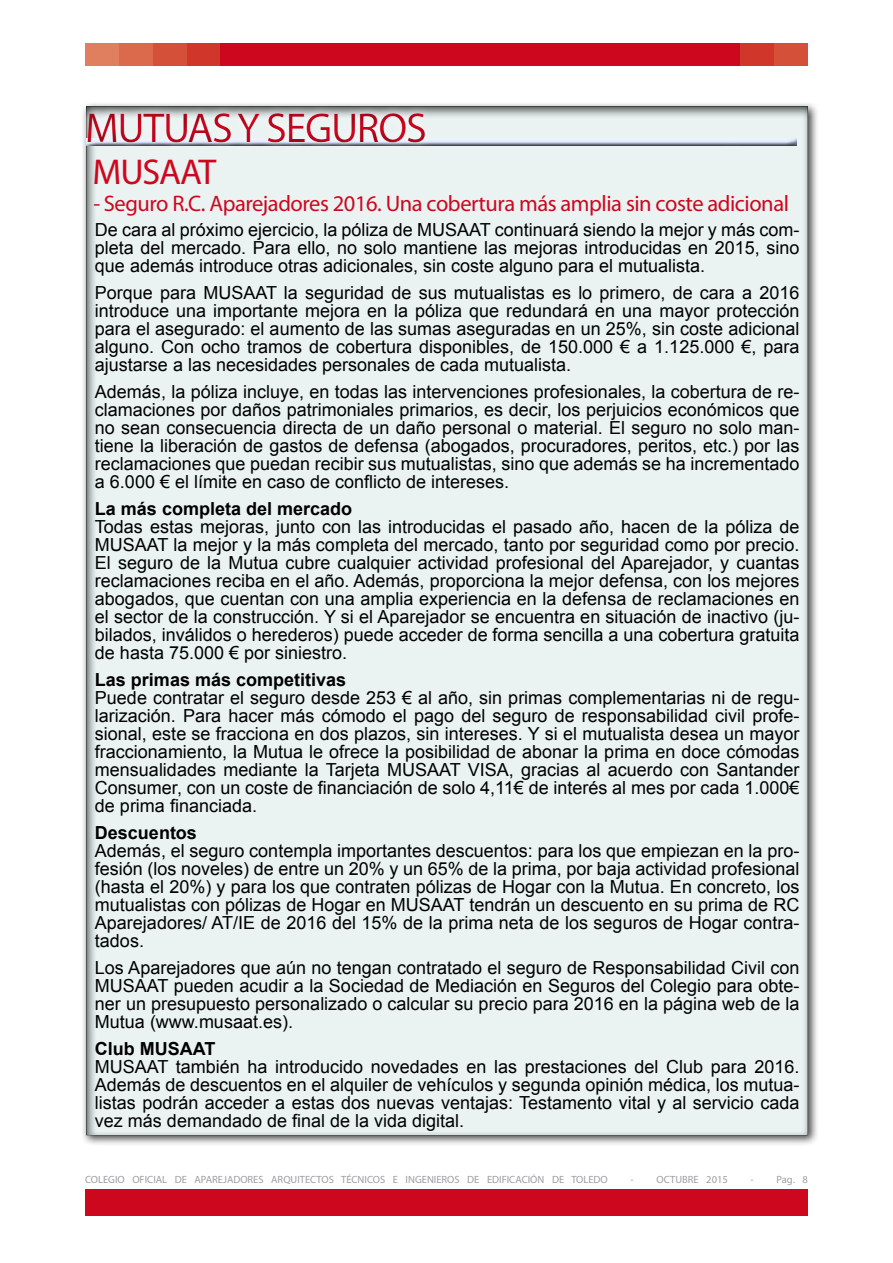
<style>
.page{position:relative;width:893px;height:1263px;background:#fff}
.page>*{position:absolute;margin:0;border:0;box-sizing:border-box;transform-origin:0 0}
.t1{font:42px "Myriad Pro";letter-spacing:-.03em;color:#cd071e}
.t2{font:36px "Myriad Pro";letter-spacing:-.03em;color:#cd071e}
.t3{font:22.5px "Myriad Pro";letter-spacing:-.02em;color:#cd071e}
.t4{font:18px/18px "Arial";color:#000;text-align:justify}
.t5{font:700 18px "Arial";color:#000}
.t6{font:10.5px "Myriad Pro";color:#9c9d9f}
</style>
<div class="page">
<div style="left:85px;top:1189px;width:723px;height:27px;background:#cd071e"></div>
<div style="left:85px;top:43px;width:34px;height:23px;background:#e07f60"></div>
<div style="left:119px;top:43px;width:34px;height:23px;background:#db694b"></div>
<div style="left:153px;top:43px;width:34px;height:23px;background:#d55038"></div>
<div style="left:187px;top:43px;width:34px;height:23px;background:#d1362a"></div>
<div style="left:774px;top:43px;width:34px;height:23px;background:#d55038"></div>
<div style="left:740px;top:43px;width:34px;height:23px;background:#d1362a"></div>
<div style="left:221px;top:43px;width:519px;height:23px;background:#cd071e"></div>
<div style="left:81px;top:101px;width:749px;height:1056px;background:#000;opacity:.75"></div>
<div style="left:80px;top:100px;width:729px;height:1037px;background:#eaf2f2"></div>
<div style="left:77px;top:104px;width:730px;height:80px;background:#eaf2f2"></div>
<div style="left:77px;top:98px;width:706px;height:57px;background:#000;opacity:.5"></div>
<h1 class="t1" style="left:85px;top:102px;width:343px">MUTUAS Y SEGUROS</h1>
<h2 class="t2" style="left:92px;top:150px;width:125px">MUSAAT</h2>
<p class="t3" style="left:94px;top:190px;width:697px">- Seguro R.C. Aparejadores 2016. Una cobertura más amplia sin coste adicional</p>
<p class="t4" style="left:95px;top:220px;width:706px">De cara al próximo ejercicio, la póliza de MUSAAT continuará siendo la mejor y más com&shy;pleta del mercado. Para ello, no solo mantiene las mejoras introducidas en 2015, sino que además introduce otras adicionales, sin coste alguno para el mutualista.</p>
<p class="t4" style="left:95px;top:283px;width:706px">Porque para MUSAAT la seguridad de sus mutualistas es lo primero, de cara a 2016 introduce una importante mejora en la póliza que redundará en una mayor protección para el asegurado: el aumento de las sumas aseguradas en un 25%, sin coste adicional alguno. Con ocho tramos de cobertura disponibles, de 150.000 € a 1.125.000 €, para ajustarse a las necesidades personales de cada mutualista.</p>
<p class="t4" style="left:95px;top:382px;width:706px">Además, la póliza incluye, en todas las intervenciones profesionales, la cobertura de re&shy;clamaciones por daños patrimoniales primarios, es decir, los perjuicios económicos que no sean consecuencia directa de un daño personal o material. El seguro no solo man&shy;tiene la liberación de gastos de defensa (abogados, procuradores, peritos, etc.) por las reclamaciones que puedan recibir sus mutualistas, sino que además se ha incrementado a 6.000 € el límite en caso de conflicto de intereses.</p>
<p class="t5" style="left:95px;top:496px;width:259px">La más completa del mercado</p>
<p class="t4" style="left:95px;top:517px;width:706px">Todas estas mejoras, junto con las introducidas el pasado año, hacen de la póliza de MUSAAT la mejor y la más completa del mercado, tanto por seguridad como por precio.<br>El seguro de la Mutua cubre cualquier actividad profesional del Aparejador, y cuantas reclamaciones reciba en el año. Además, proporciona la mejor defensa, con los mejores abogados, que cuentan con una amplia experiencia en la defensa de reclamaciones en el sector de la construcción. Y si el Aparejador se encuentra en situación de inactivo (ju&shy;bilados, inválidos o herederos) puede acceder de forma sencilla a una cobertura gratuita de hasta 75.000 € por siniestro.</p>
<p class="t5" style="left:95px;top:667px;width:253px">Las primas más competitivas</p>
<p class="t4" style="left:95px;top:688px;width:706px">Puede contratar el seguro desde 253 € al año, sin primas complementarias ni de regu&shy;larización. Para hacer más cómodo el pago del seguro de responsabilidad civil profe&shy;sional, este se fracciona en dos plazos, sin intereses. Y si el mutualista desea un mayor fraccionamiento, la Mutua le ofrece la posibilidad de abonar la prima en doce cómodas mensualidades mediante la Tarjeta MUSAAT VISA, gracias al acuerdo con Santander Consumer, con un coste de financiación de solo 4,11€ de interés al mes por cada 1.000€ de prima financiada.</p>
<p class="t5" style="left:95px;top:820px;width:104px">Descuentos</p>
<p class="t4" style="left:95px;top:841px;width:706px">Además, el seguro contempla importantes descuentos: para los que empiezan en la pro&shy;fesión (los noveles) de entre un 20% y un 65% de la prima, por baja actividad profesional (hasta el 20%) y para los que contraten pólizas de Hogar con la Mutua. En concreto, los mutualistas con pólizas de Hogar en MUSAAT tendrán un descuento en su prima de RC Aparejadores/ AT/IE de 2016 del 15% de la prima neta de los seguros de Hogar contra&shy;tados.</p>
<p class="t4" style="left:95px;top:958px;width:706px">Los Aparejadores que aún no tengan contratado el seguro de Responsabilidad Civil con MUSAAT pueden acudir a la Sociedad de Mediación en Seguros del Colegio para obte&shy;ner un presupuesto personalizado o calcular su precio para 2016 en la página web de la Mutua (www.musaat.es).</p>
<p class="t5" style="left:95px;top:1036px;width:122px">Club MUSAAT</p>
<p class="t4" style="left:95px;top:1057px;width:706px">MUSAAT también ha introducido novedades en las prestaciones del Club para 2016.<br>Además de descuentos en el alquiler de vehículos y segunda opinión médica, los mutua&shy;listas podrán acceder a estas dos nuevas ventajas: Testamento vital y al servicio cada vez más demandado de final de la vida digital.</p>
<p class="t6" style="left:85px;top:1173px;width:524px">COLEGIO OFICIAL DE APAREJADORES ARQUITECTOS TÉCNICOS E INGENIEROS DE EDIFICACIÓN DE TOLEDO</p>
<p class="t6" style="left:631px;top:1173px;width:99px">- OCTUBRE 2015</p>
<p class="t6" style="left:751px;top:1173px;width:59px">- Pag. 8</p>
</div>
